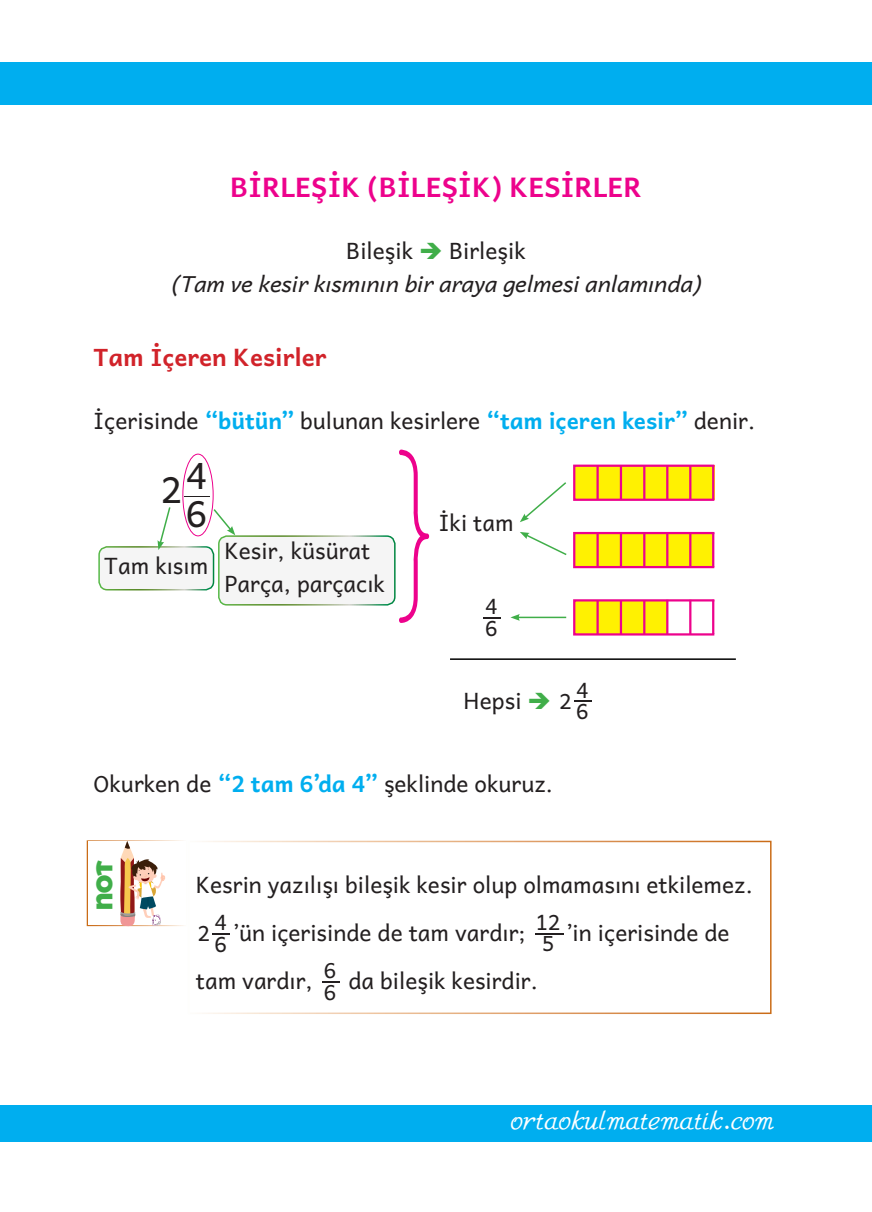
<style>
.page{position:relative;width:872px;height:1212px;background:#fff}
.page>*{position:absolute;margin:0;border:0;box-sizing:border-box;transform-origin:0 0}
.t1{font:36px "Andika New Basic";color:#231f20}
.t2{font:28.5px "M Ma Gauss";color:#fff}
.Başlık{font:700 27px "Andika New Basic";color:#ed028c}
.Giriş{font:700 24px "Andika New Basic";color:#d1232a}
.Normal_Gövde{font:22.5px/33px "Andika New Basic";color:#231f20}
.Normal_Gövde-2{font:italic 22.5px/33px "Andika New Basic";color:#231f20;text-align:center}
.Uyarı{font:900 22.5px "Montserrat Alternates";color:#40ae49}
.t3{font:21px/21.6px "Andika New Basic";color:#231f20}
.s1{font-style:normal}
.s2{color:#40ae49}
.s3{font-weight:700;color:#00aeef}
.s4{font-size:21px}
</style>
<div class="page">
<div style="left:0;top:1106px;width:21px;height:36px;background:#00aeef"></div>
<div style="left:0;top:62px;width:21px;height:43px;background:#00aeef"></div>
<div style="left:21px;top:1106px;width:851px;height:36px;background:#00aeef"></div>
<div style="left:21px;top:62px;width:851px;height:43px;background:#00aeef"></div>
<div style="left:99px;top:547px;width:114px;height:43px;background:#f5f5f5;border-radius:8px"></div>
<div style="left:98px;top:546px;width:116px;height:44px;border:2px solid #fff;border-radius:8px"></div>
<div style="left:219px;top:536px;width:176px;height:69px;background:#f5f5f5;border-radius:8px"></div>
<div style="left:218px;top:535px;width:177px;height:70px;border:2px solid #fff;border-radius:8px"></div>
<svg style="left:184px;top:496px;width:26px;height:1px"></svg>
<div style="left:182px;top:454px;width:31px;height:82px;border:1px solid #ed028c;border-radius:50%"></div>
<svg style="left:157px;top:507px;width:15px;height:43px"></svg>
<svg style="left:212px;top:507px;width:23px;height:28px"></svg>
<svg style="left:574px;top:701px;width:18px;height:1px"></svg>
<div style="left:574px;top:600px;width:93px;height:34px;background:#fff101"></div>
<div style="left:573px;top:599px;width:142px;height:36px;border:2px solid #ed028c"></div>
<hr style="left:596px;top:600px;width:3px;height:34px;background:#ed028c">
<hr style="left:620px;top:600px;width:2px;height:34px;background:#ed028c">
<hr style="left:643px;top:600px;width:2px;height:34px;background:#ed028c">
<hr style="left:666px;top:600px;width:2px;height:34px;background:#ed028c">
<hr style="left:689px;top:600px;width:2px;height:34px;background:#ed028c">
<hr style="left:712px;top:600px;width:2px;height:34px;background:#ed028c">
<div style="left:574px;top:533px;width:138px;height:34px;background:#fff101"></div>
<div style="left:573px;top:532px;width:142px;height:36px;border:2px solid #ed028c"></div>
<hr style="left:596px;top:533px;width:3px;height:34px;background:#ed028c">
<hr style="left:620px;top:533px;width:2px;height:34px;background:#ed028c">
<hr style="left:643px;top:533px;width:2px;height:34px;background:#ed028c">
<hr style="left:666px;top:532px;width:2px;height:35px;background:#ed028c">
<hr style="left:689px;top:532px;width:2px;height:35px;background:#ed028c">
<hr style="left:712px;top:532px;width:2px;height:35px;background:#ed028c">
<div style="left:574px;top:465px;width:140px;height:34px;background:#fff101"></div>
<div style="left:573px;top:465px;width:142px;height:36px;border:2px solid #ed028c"></div>
<hr style="left:596px;top:466px;width:3px;height:34px;background:#ed028c">
<hr style="left:620px;top:466px;width:2px;height:34px;background:#ed028c">
<hr style="left:643px;top:466px;width:2px;height:34px;background:#ed028c">
<hr style="left:666px;top:465px;width:2px;height:34px;background:#ed028c">
<hr style="left:689px;top:465px;width:2px;height:34px;background:#ed028c">
<hr style="left:712px;top:465px;width:2px;height:34px;background:#ed028c">
<svg style="left:520px;top:482px;width:46px;height:40px"></svg>
<svg style="left:520px;top:532px;width:47px;height:24px"></svg>
<svg style="left:483px;top:617px;width:17px;height:1px"></svg>
<hr style="left:517px;top:617px;width:49px;height:1px;background:#40ae49">
<svg style="left:510px;top:614px;width:10px;height:7px"></svg>
<svg style="left:399px;top:449px;width:30px;height:174px"></svg>
<hr style="left:450px;top:658px;width:286px;height:2px;background:#000">
<svg style="left:212px;top:933px;width:18px;height:1px"></svg>
<svg style="left:535px;top:933px;width:28px;height:1px"></svg>
<svg style="left:322px;top:981px;width:17px;height:1px"></svg>
<div style="left:188px;top:841px;width:583px;height:173px;border:2px solid #fff"></div>
<div style="left:87px;top:840px;width:100px;height:86px;background:#fff;border:2px solid #fff"></div>
<svg style="left:118px;top:841px;width:47px;height:85px"></svg>
<p class="Başlık" style="left:230px;top:162px;width:413px">BİRLEŞİK (BİLEŞİK) KESİRLER</p>
<p class="Normal_Gövde-2" style="left:171px;top:232px;width:531px"><span class="s1">Bileşik</span> <span class="s2">➔</span> <span class="s1">Birleşik<br></span>(Tam ve kesir kısmının bir araya gelmesi anlamında)</p>
<p class="Giriş" style="left:94px;top:335px;width:234px">Tam İçeren Kesirler</p>
<p class="Normal_Gövde" style="left:94px;top:401px;width:663px">İçerisinde <span class="s3">“bütün”</span> bulunan kesirlere <span class="s3">“tam içeren kesir”</span> denir.</p>
<p class="t1" style="left:186px;top:443px;width:23px">4</p>
<p class="t1" style="left:161px;top:457px;width:23px">2</p>
<p class="t1" style="left:186px;top:481px;width:23px">6</p>
<p class="Normal_Gövde" style="left:104px;top:546px;width:106px">Tam kısım</p>
<p class="Normal_Gövde" style="left:224px;top:531px;width:162px">Kesir, küsürat<br>Parça, parçacık</p>
<p class="Normal_Gövde" style="left:439px;top:503px;width:76px">İki tam</p>
<p class="t3" style="left:485px;top:592px;width:14px">4<br>6</p>
<p class="Normal_Gövde" style="left:463px;top:680px;width:110px">Hepsi <span class="s2">➔</span> <span class="s4">2</span></p>
<p class="t3" style="left:576px;top:676px;width:14px">4<br>6</p>
<p class="Normal_Gövde" style="left:94px;top:764px;width:461px">Okurken de <span class="s3">“2 tam 6’da 4”</span> şeklinde okuruz.</p>
<p class="Uyarı" style="left:86px;top:910px;width:52px;rotate:-90deg">NOT</p>
<p class="Normal_Gövde" style="left:196px;top:865px;width:558px">Kesrin yazılışı bileşik kesir olup olmamasını etkilemez.</p>
<p class="t3" style="left:214px;top:908px;width:14px">4</p>
<p class="Normal_Gövde" style="left:233px;top:913px;width:294px">’ün içerisinde de tam vardır;</p>
<p class="t3" style="left:535px;top:909px;width:26px;text-align:center">12<br>5</p>
<p class="Normal_Gövde" style="left:566px;top:913px;width:164px">’in içerisinde de</p>
<p class="Normal_Gövde" style="left:196px;top:961px;width:118px">tam vardır,</p>
<p class="t3" style="left:324px;top:956px;width:14px">6<br>6</p>
<p class="Normal_Gövde" style="left:348px;top:961px;width:191px">da bileşik kesirdir.</p>
<p class="t3" style="left:198px;top:919px;width:14px">2</p>
<p class="t3" style="left:214px;top:930px;width:14px">6</p>
<p class="t2" style="left:511px;top:1104px;width:265px">ortaokulmatematik.com</p>
</div>
